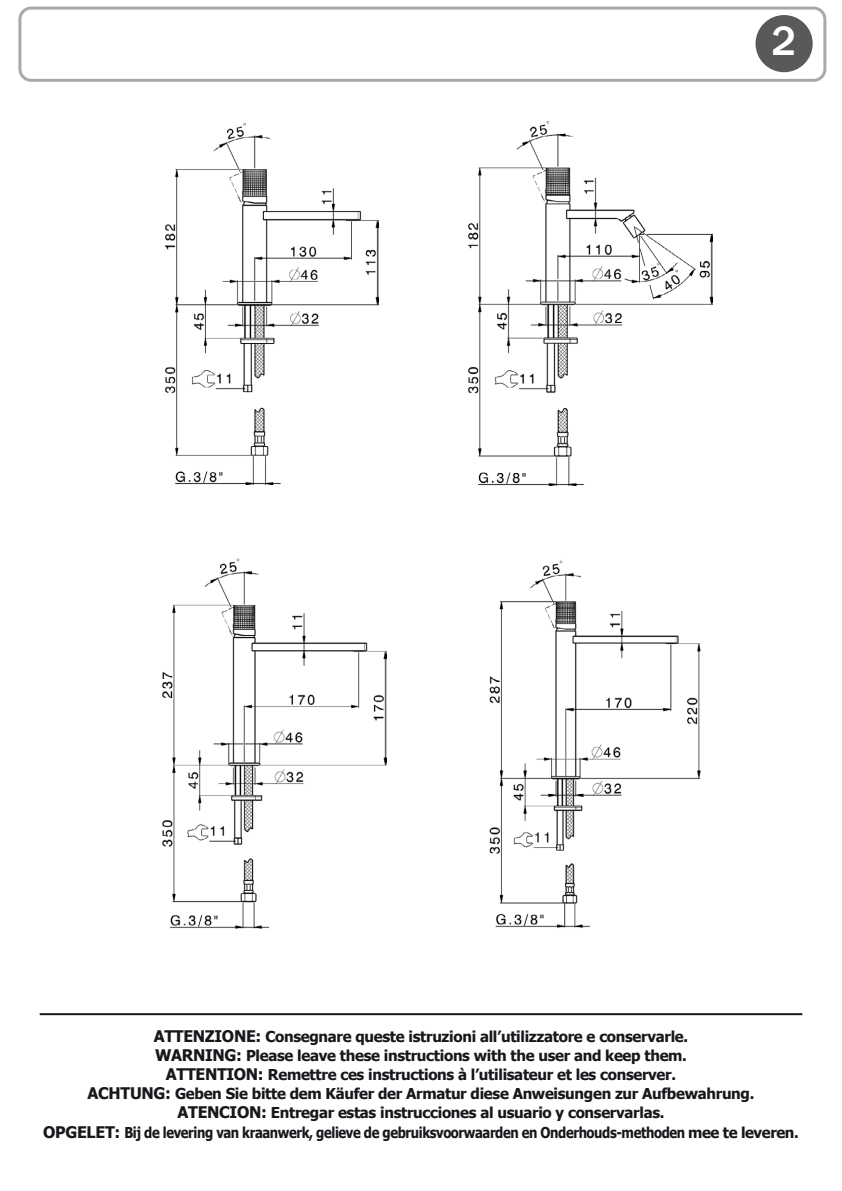
<style>
.page{position:relative;width:842px;height:1191px;background:#fff}
.page>*{position:absolute;margin:0;border:0;box-sizing:border-box;transform-origin:0 0}
.t1{font:500 42px "Franklin Gothic";color:#fff}
.t2{font:700 15px "Tahoma";letter-spacing:-.02em;color:#1a171c}
.t3{font:700 15px "Tahoma";letter-spacing:-.02em;color:#1a171c;scale:.87 1}
.s1{font-size:16px}
</style>
<div class="page">
<div style="left:755px;top:15px;width:58px;height:57px;background:#595959;border-radius:50%"></div>
<div style="left:18px;top:7px;width:808px;height:75px;border:3px solid #aba8aa;border-radius:11px"></div>
<hr style="left:40px;top:1013px;width:762px;height:2px;background:#1a171c">
<img style="left:165px;top:123px;width:213px;height:361px">
<img style="left:468px;top:122px;width:245px;height:364px">
<img style="left:489px;top:560px;width:213px;height:368px">
<img style="left:162px;top:558px;width:225px;height:371px">
<p class="t1" style="left:771px;top:15px;width:26px">2</p>
<p class="t2" style="left:154px;top:1025px;width:536px"><span class="s1">ATTENZIONE:</span> Consegnare queste istruzioni all’utilizzatore e conservarle.</p>
<p class="t2" style="left:155px;top:1044px;width:533px"><span class="s1">WARNING:</span> Please leave these instructions with the user and keep them.</p>
<p class="t2" style="left:166px;top:1064px;width:512px"><span class="s1">ATTENTION:</span> Remettre ces instructions à l’utilisateur et les conserver.</p>
<p class="t2" style="left:88px;top:1083px;width:668px"><span class="s1">ACHTUNG:</span> Geben Sie bitte dem Käufer der Armatur diese Anweisungen zur Aufbewahrung.</p>
<p class="t2" style="left:178px;top:1102px;width:488px"><span class="s1">ATENCION:</span> Entregar estas instrucciones al usuario y conservarlas.</p>
<p class="t3" style="left:43px;top:1121px;width:870px"><span class="s1">OPGELET:</span> Bij de levering van kraanwerk, gelieve de gebruiksvoorwaarden en Onderhouds-methoden mee te leveren.</p>
</div>
